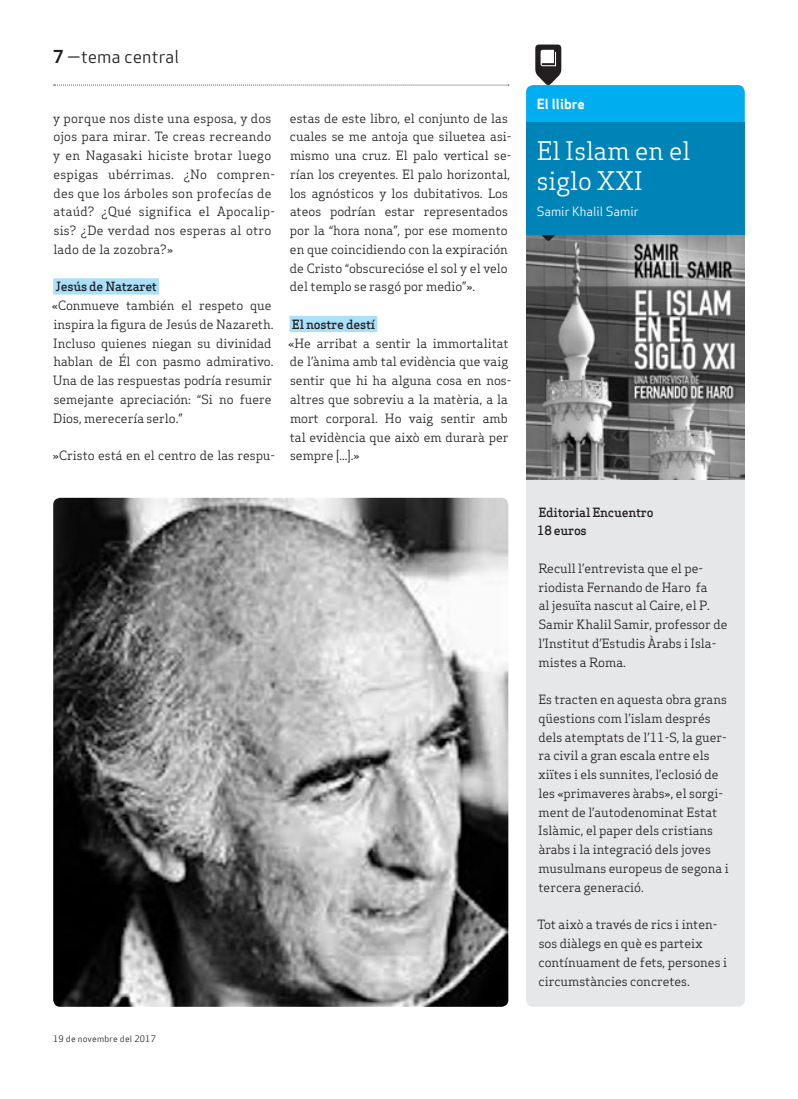
<style>
.page{position:relative;width:798px;height:1099px;background:#fff}
.page>*{position:absolute;margin:0;border:0;box-sizing:border-box;transform-origin:0 0}
.Subtitol_Secció{font:25px/30px "Apex Serif";color:#fff}
.Capçalera{font:17.5px "Apex Sans Book T";color:#231f20}
.Titular_Secció_Petit{font:13.75px "Apex Sans Bold T";color:#fff}
.Text_General{font:12.5px/18.8px "Apex Serif";color:#231f20}
.Text_General-2{font:12.5px/18.8px "Apex Serif";letter-spacing:.02em;color:#231f20}
.Text_General-3{font:500 12.5px "Apex Serif";letter-spacing:-.02em;color:#231f20}
.Titulars{font:12.5px "Apex Sans Book T";color:#fff}
.Data_Peu{font:8.75px "Apex Sans Book T";letter-spacing:.02em;color:#231f20}
.s1{font-family:"Apex Sans Bold T"}
</style>
<div class="page">
<div style="left:526px;top:479px;width:218px;height:527px;background:#e6e7e9"></div>
<div style="left:526px;top:123px;width:218px;height:112px;background:#0083b6"></div>
<img style="left:526px;top:235px;width:218px;height:244px">
<svg style="left:541px;top:235px;width:13px;height:7px"></svg>
<svg style="left:526px;top:45px;width:218px;height:78px"></svg>
<div style="left:53px;top:278px;width:106px;height:16px;background:#aae0f9"></div>
<div style="left:289px;top:316px;width:88px;height:16px;background:#aae0f9"></div>
<img style="left:53px;top:498px;width:455px;height:508px">
<svg style="left:54px;top:85px;width:454px;height:1px"></svg>
<p class="Capçalera" style="left:53px;top:46px;width:127px"><span class="s1">7</span> —tema central</p>
<p class="Text_General-2" style="left:53px;top:108px;width:223px">y porque nos diste una esposa, y dos ojos para mirar. Te creas recreando y en Nagasaki hiciste brotar luego espigas ubérrimas. ¿No compren&shy;des que los árboles son profecías de ataúd? ¿Qué significa el Apocalip&shy;sis? ¿De verdad nos esperas al otro lado de la zozobra?»</p>
<p class="Text_General-3" style="left:55px;top:279px;width:103px">Jesús de Natzaret</p>
<p class="Text_General" style="left:52px;top:296px;width:223px">«Conmueve también el respeto que inspira la figura de Jesús de Nazareth.<br>Incluso quienes niegan su divinidad hablan de Él con pasmo admirativo.<br>Una de las respuestas podría resumir semejante apreciación: “Si no fuere Dios, merecería serlo.”</p>
<p class="Text_General" style="left:53px;top:446px;width:223px">»Cristo está en el centro de las respu-</p>
<p class="Text_General" style="left:290px;top:108px;width:223px">estas de este libro, el conjunto de las cuales se me antoja que siluetea asi&shy;mismo una cruz. El palo vertical se&shy;rían los creyentes. El palo horizontal, los agnósticos y los dubitativos. Los ateos podrían estar representados por la “hora nona”, por ese momento en que coincidiendo con la expiración de Cristo “obscurecióse el sol y el velo del templo se rasgó por medio”».</p>
<p class="Text_General-3" style="left:292px;top:316px;width:85px">El nostre destí</p>
<p class="Text_General" style="left:288px;top:333px;width:224px">«He arribat a sentir la immortalitat de l’ànima amb tal evidència que vaig sentir que hi ha alguna cosa en nos&shy;altres que sobreviu a la matèria, a la mort corporal. Ho vaig sentir amb tal evidència que això em durarà per sempre [...].»</p>
<p class="Data_Peu" style="left:53px;top:1032px;width:104px">19 de novembre del 2017</p>
<p class="Titular_Secció_Petit" style="left:536px;top:95px;width:50px">El llibre</p>
<p class="Subtitol_Secció" style="left:536px;top:136px;width:155px">El Islam en el siglo XXI</p>
<p class="Titulars" style="left:536px;top:204px;width:103px">Samir Khalil Samir</p>
<p class="Text_General-3" style="left:538px;top:504px;width:116px">Editorial Encuentro</p>
<p class="Text_General-3" style="left:537px;top:523px;width:51px">18 euros</p>
<p class="Text_General" style="left:538px;top:558px;width:190px">Recull l’entrevista que el pe&shy;riodista Fernando de Haro fa<br>al jesuïta nascut al Caire, el P.<br>Samir Khalil Samir, professor de l’Institut d’Estudis Àrabs i Isla&shy;mistes a Roma.</p>
<p class="Text_General" style="left:538px;top:690px;width:192px">Es tracten en aquesta obra grans qüestions com l’islam després dels atemptats de l’11-S, la guer&shy;ra civil a gran escala entre els xiïtes i els sunnites, l’eclosió de les «primaveres àrabs», el sorgi&shy;ment de l’autodenominat Estat<br>Islàmic, el paper dels cristians àrabs i la integració dels joves musulmans europeus de segona i tercera generació.</p>
<p class="Text_General" style="left:537px;top:915px;width:191px">Tot això a través de rics i inten&shy;sos diàlegs en què es parteix contínuament de fets, persones i circumstàncies concretes.</p>
</div>
